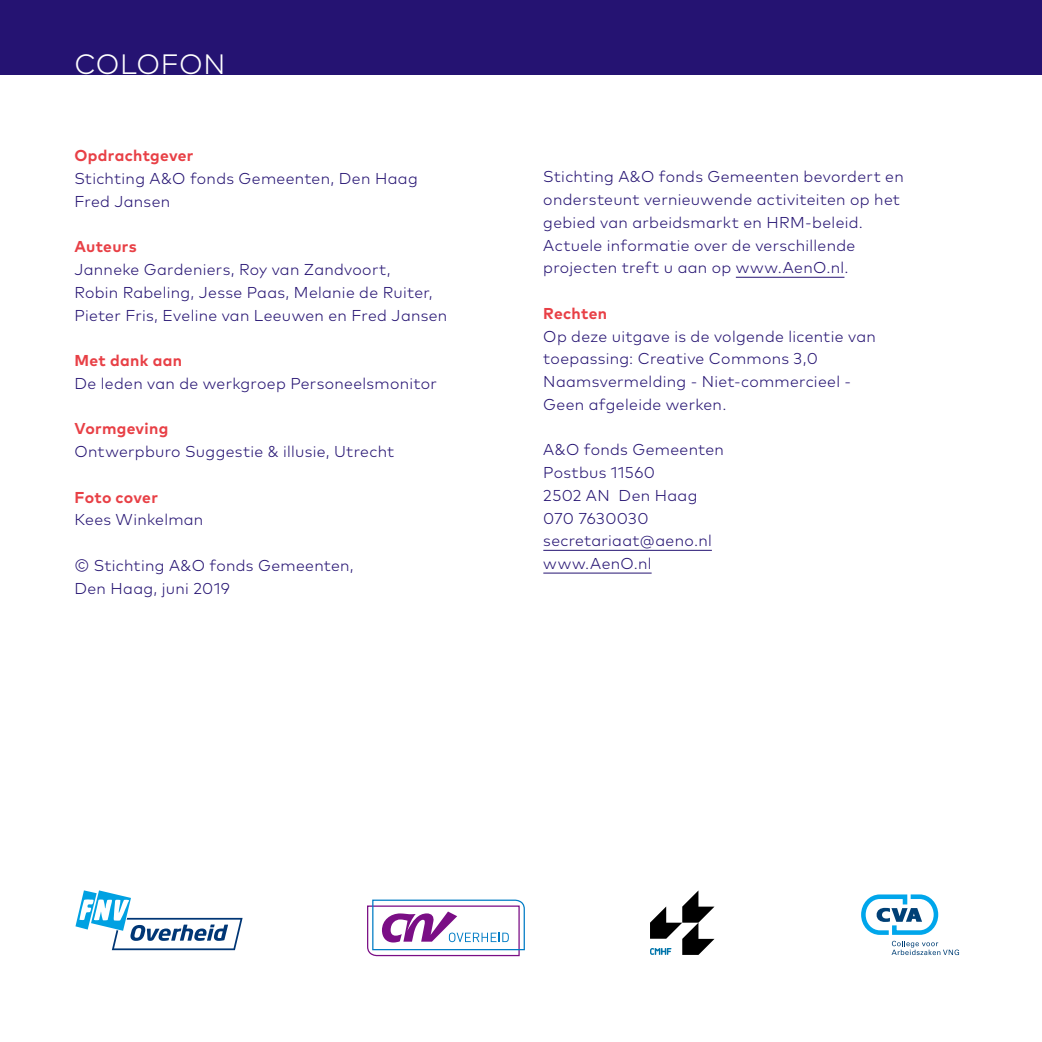
<style>
.page{position:relative;width:1042px;height:1042px;background:#fff}
.page>*{position:absolute;margin:0;border:0;box-sizing:border-box;transform-origin:0 0}
.kop_thema{font:300 28px "Mark Pro";letter-spacing:.02em;color:#fff}
.brood{font:300 15.75px/22.8px "Mark Pro";letter-spacing:.02em;color:#251372}
.brood-2{font:700 15.75px "Mark Pro";letter-spacing:.02em;color:#e84046}
</style>
<div class="page">
<div style="left:0;top:0;width:1042px;height:74px;background:#251372"></div>
<hr style="left:736px;top:277px;width:108px;height:1px;background:#251372">
<hr style="left:543px;top:550px;width:169px;height:1px;background:#251372">
<hr style="left:543px;top:573px;width:108px;height:1px;background:#251372">
<svg style="left:75px;top:890px;width:168px;height:61px"></svg>
<svg style="left:367px;top:899px;width:158px;height:57px"></svg>
<svg style="left:650px;top:890px;width:64px;height:65px"></svg>
<svg style="left:861px;top:894px;width:98px;height:61px"></svg>
<p class="kop_thema" style="left:74px;top:44px;width:152px">COLOFON</p>
<p class="brood-2" style="left:74px;top:144px;width:121px">Opdrachtgever</p>
<p class="brood" style="left:74px;top:166px;width:345px">Stichting A&amp;O fonds Gemeenten, Den Haag</p>
<p class="brood" style="left:74px;top:189px;width:97px">Fred Jansen</p>
<p class="brood-2" style="left:74px;top:235px;width:64px">Auteurs</p>
<p class="brood" style="left:74px;top:257px;width:374px">Janneke Gardeniers, Roy van Zandvoort,<br>Robin Rabeling, Jesse Paas, Melanie de Ruiter,<br>Pieter Fris, Eveline van Leeuwen en Fred Jansen</p>
<p class="brood-2" style="left:74px;top:348px;width:109px">Met dank aan</p>
<p class="brood" style="left:74px;top:371px;width:364px">De leden van de werkgroep Personeelsmonitor</p>
<p class="brood-2" style="left:74px;top:417px;width:95px">Vormgeving</p>
<p class="brood" style="left:74px;top:439px;width:321px">Ontwerpburo Suggestie &amp; illusie, Utrecht</p>
<p class="brood-2" style="left:74px;top:485px;width:85px">Foto cover</p>
<p class="brood" style="left:74px;top:507px;width:130px">Kees Winkelman</p>
<p class="brood" style="left:74px;top:553px;width:281px">© Stichting A&amp;O fonds Gemeenten,</p>
<p class="brood" style="left:74px;top:575px;width:157px">Den Haag, juni 2019</p>
<p class="brood" style="left:543px;top:164px;width:362px">Stichting A&amp;O fonds Gemeenten bevordert en</p>
<p class="brood" style="left:543px;top:187px;width:358px">ondersteunt vernieuwende activiteiten op het</p>
<p class="brood" style="left:543px;top:210px;width:321px">gebied van arbeidsmarkt en HRM-beleid.</p>
<p class="brood" style="left:543px;top:232px;width:313px">Actuele informatie over de verschillende</p>
<p class="brood" style="left:543px;top:255px;width:307px">projecten treft u aan op www.AenO.nl.</p>
<p class="brood-2" style="left:543px;top:301px;width:65px">Rechten</p>
<p class="brood" style="left:543px;top:323px;width:334px">Op deze uitgave is de volgende licentie van toepassing: Creative Commons 3,0</p>
<p class="brood" style="left:543px;top:369px;width:309px">Naamsvermelding - Niet-commercieel -</p>
<p class="brood" style="left:543px;top:392px;width:185px">Geen afgeleide werken.</p>
<p class="brood" style="left:543px;top:437px;width:182px">A&amp;O fonds Gemeenten</p>
<p class="brood" style="left:543px;top:460px;width:113px">Postbus 11560</p>
<p class="brood" style="left:543px;top:483px;width:156px">2502 AN Den Haag</p>
<p class="brood" style="left:543px;top:505px;width:107px">070 7630030</p>
<p class="brood" style="left:543px;top:528px;width:170px">secretariaat@aeno.nl</p>
<p class="brood" style="left:543px;top:551px;width:110px">www.AenO.nl</p>
</div>
